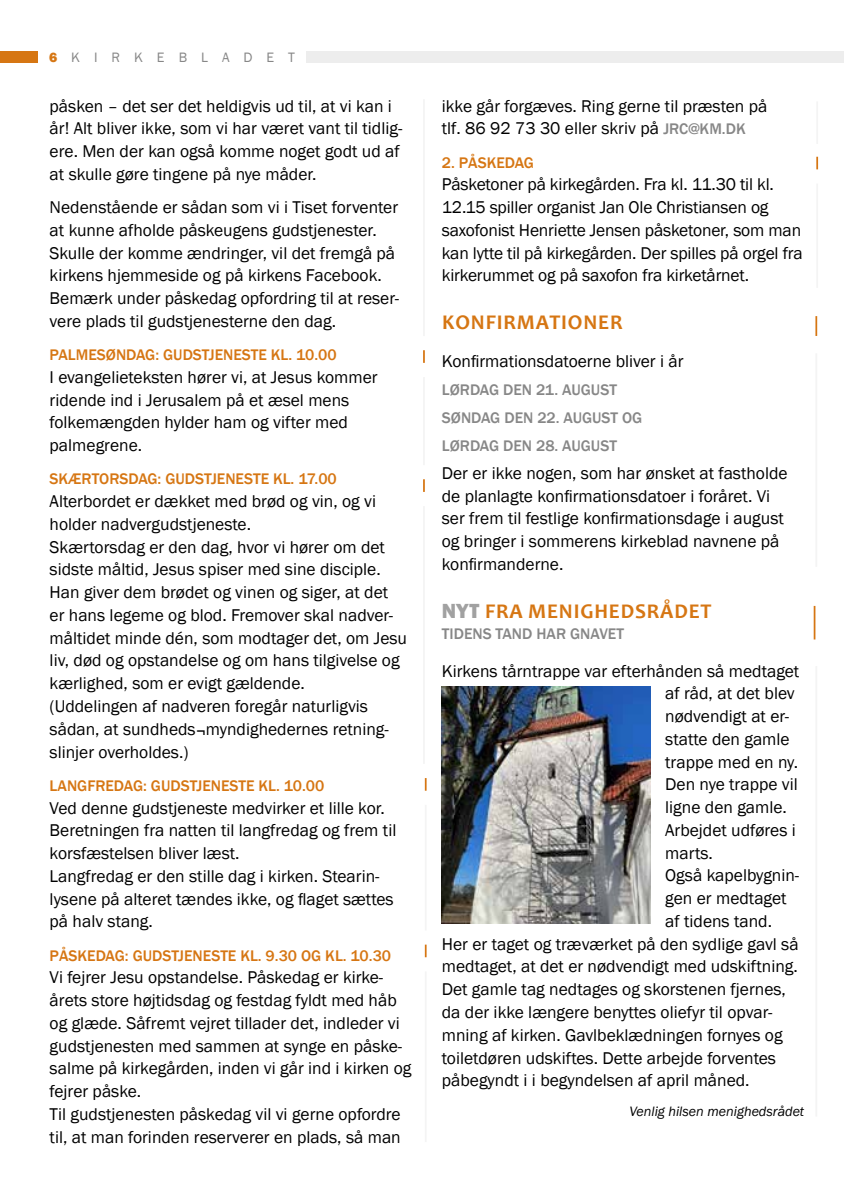
<style>
.page{position:relative;width:844px;height:1191px;background:#fff}
.page>*{position:absolute;margin:0;border:0;box-sizing:border-box;transform-origin:0 0}
.t1{font:700 21px "Candara";letter-spacing:.04em;color:#d67613}
.t2{font:17.5px/22.8px "Franklin Gothic";color:#000}
.t3{font:500 15.75px "Franklin Gothic";color:#d67613}
.t4{font:500 15.75px/28px "Franklin Gothic";color:#878787}
.t5{font:italic 14px "Franklin Gothic";color:#000}
.t6{font:14px "Franklin Gothic";letter-spacing:1em;color:#878787}
.s1{font-weight:800;color:#d67613}
.s2{font-weight:500;font-size:15.75px;color:#878787}
.s3{font-family:"Franklin Gothic";font-weight:800;color:#a1a1a1}
</style>
<div class="page">
<div style="left:306px;top:51px;width:537px;height:11px;background:#ededed"></div>
<div style="left:0;top:51px;width:38px;height:11px;background:#d67613"></div>
<hr style="left:423px;top:377px;width:1px;height:88px;background:#f4f4f4">
<hr style="left:423px;top:506px;width:1px;height:258px;background:#f4f4f4">
<hr style="left:815px;top:353px;width:2px;height:214px;background:#f4f4f4">
<hr style="left:816px;top:101px;width:1px;height:43px;background:#f4f4f4">
<hr style="left:423px;top:99px;width:1px;height:237px;background:#f4f4f4">
<hr style="left:815px;top:316px;width:2px;height:20px;background:#d67613">
<img style="left:441px;top:687px;width:209px;height:236px">
<svg style="left:423px;top:350px;width:1px;height:13px"></svg>
<svg style="left:423px;top:479px;width:1px;height:13px"></svg>
<hr style="left:424px;top:805px;width:2px;height:125px;background:#f4f4f4">
<svg style="left:424px;top:778px;width:2px;height:12px"></svg>
<hr style="left:424px;top:971px;width:2px;height:171px;background:#f4f4f4">
<svg style="left:424px;top:944px;width:2px;height:13px"></svg>
<hr style="left:816px;top:183px;width:1px;height:105px;background:#f4f4f4">
<svg style="left:816px;top:157px;width:1px;height:12px"></svg>
<hr style="left:815px;top:666px;width:2px;height:450px;background:#f4f4f4">
<hr style="left:813px;top:606px;width:2px;height:33px;background:#d67613">
<p class="t6" style="left:49px;top:49px;width:247px"><span class="s1">6</span>KIRKEBLADET</p>
<p class="t2" style="left:50px;top:95px;width:354px">påsken – det ser det heldigvis ud til, at vi kan i år! Alt bliver ikke, som vi har været vant til tidlig&shy;ere. Men der kan også komme noget godt ud af at skulle gøre tingene på nye måder.</p>
<p class="t2" style="left:50px;top:196px;width:351px">Nedenstående er sådan som vi i Tiset forventer at kunne afholde påskeugens gudstjenester.<br>Skulle der komme ændringer, vil det fremgå på kirkens hjemmeside og på kirkens Facebook.<br>Bemærk under påskedag opfordring til at reser&shy;vere plads til gudstjenesterne den dag.</p>
<p class="t3" style="left:50px;top:345px;width:288px">PALMESØNDAG: GUDSTJENESTE KL. 10.00</p>
<p class="t2" style="left:50px;top:366px;width:329px">I evangelieteksten hører vi, at Jesus kommer ridende ind i Jerusalem på et æsel mens folkemængden hylder ham og vifter med palmegrene.</p>
<p class="t3" style="left:50px;top:469px;width:288px">SKÆRTORSDAG: GUDSTJENESTE KL. 17.00</p>
<p class="t2" style="left:50px;top:490px;width:359px">Alterbordet er dækket med brød og vin, og vi holder nadvergudstjeneste.<br>Skærtorsdag er den dag, hvor vi hører om det sidste måltid, Jesus spiser med sine disciple.<br>Han giver dem brødet og vinen og siger, at det er hans legeme og blod. Fremover skal nadver&shy;måltidet minde dén, som modtager det, om Jesu liv, død og opstandelse og om hans tilgivelse og kærlighed, som er evigt gældende.<br>(Uddelingen af nadveren foregår naturligvis sådan, at sundheds¬myndighedernes retning&shy;slinjer overholdes.)</p>
<p class="t3" style="left:50px;top:775px;width:276px">LANGFREDAG: GUDSTJENESTE KL. 10.00</p>
<p class="t2" style="left:50px;top:796px;width:348px">Ved denne gudstjeneste medvirker et lille kor.<br>Beretningen fra natten til langfredag og frem til korsfæstelsen bliver læst.<br>Langfredag er den stille dag i kirken. Stearin&shy;lysene på alteret tændes ikke, og flaget sættes på halv stang.</p>
<p class="t3" style="left:50px;top:945px;width:343px">PÅSKEDAG: GUDSTJENESTE KL. 9.30 OG KL. 10.30</p>
<p class="t2" style="left:50px;top:966px;width:363px">Vi fejrer Jesu opstandelse. Påskedag er kirke&shy;årets store højtidsdag og festdag fyldt med håb og glæde. Såfremt vejret tillader det, indleder vi gudstjenesten med sammen at synge en påske&shy;salme på kirkegården, inden vi går ind i kirken og fejrer påske.<br>Til gudstjenesten påskedag vil vi gerne opfordre til, at man forinden reserverer en plads, så man</p>
<p class="t2" style="left:442px;top:95px;width:327px">ikke går forgæves. Ring gerne til præsten på tlf. 86 92 73 30 eller skriv på <span class="s2">JRC@KM.DK</span></p>
<p class="t3" style="left:441px;top:152px;width:94px">2. PÅSKEDAG</p>
<p class="t2" style="left:441px;top:173px;width:362px">Påsketoner på kirkegården. Fra kl. 11.30 til kl.<br>12.15 spiller organist Jan Ole Christiansen og saxofonist Henriette Jensen påsketoner, som man kan lytte til på kirkegården. Der spilles på orgel fra kirkerummet og på saxofon fra kirketårnet.</p>
<p class="t1" style="left:442px;top:309px;width:182px">KONFIRMATIONER</p>
<p class="t2" style="left:441px;top:350px;width:243px">Konfirmationsdatoerne bliver i år</p>
<p class="t4" style="left:441px;top:376px;width:202px">LØRDAG DEN 21. AUGUST<br>SØNDAG DEN 22. AUGUST OG<br>LØRDAG DEN 28. AUGUST</p>
<p class="t2" style="left:441px;top:462px;width:347px">Der er ikke nogen, som har ønsket at fastholde de planlagte konfirmationsdatoer i foråret. Vi ser frem til festlige konfirmationsdage i august og bringer i sommerens kirkeblad navnene på konfirmanderne.</p>
<p class="t1" style="left:441px;top:598px;width:271px"><span class="s3">NYT</span> FRA MENIGHEDSRÅDET</p>
<p class="t4" style="left:441px;top:620px;width:184px">TIDENS TAND HAR GNAVET</p>
<p class="t2" style="left:441px;top:660px;width:359px">Kirkens tårntrappe var efterhånden så medtaget</p>
<p class="t2" style="left:665px;top:682px;width:131px">af råd, at det blev</p>
<p class="t2" style="left:665px;top:705px;width:125px">nødvendigt at er-</p>
<p class="t2" style="left:665px;top:728px;width:126px">statte den gamle</p>
<p class="t2" style="left:665px;top:751px;width:134px">trappe med en ny.</p>
<p class="t2" style="left:665px;top:773px;width:134px">Den nye trappe vil</p>
<p class="t2" style="left:665px;top:796px;width:123px">ligne den gamle.</p>
<p class="t2" style="left:665px;top:819px;width:132px">Arbejdet udføres i</p>
<p class="t2" style="left:665px;top:842px;width:49px">marts.</p>
<p class="t2" style="left:665px;top:864px;width:135px">Også kapelbygnin-</p>
<p class="t2" style="left:665px;top:887px;width:123px">gen er medtaget</p>
<p class="t2" style="left:665px;top:910px;width:108px">af tidens tand.</p>
<p class="t2" style="left:441px;top:933px;width:358px">Her er taget og træværket på den sydlige gavl så</p>
<p class="t2" style="left:441px;top:955px;width:357px">medtaget, at det er nødvendigt med udskiftning.</p>
<p class="t2" style="left:441px;top:978px;width:345px">Det gamle tag nedtages og skorstenen fjernes,</p>
<p class="t2" style="left:441px;top:1001px;width:332px">da der ikke længere benyttes oliefyr til opvar-</p>
<p class="t2" style="left:441px;top:1024px;width:342px">mning af kirken. Gavlbeklædningen fornyes og</p>
<p class="t2" style="left:441px;top:1046px;width:335px">toiletdøren udskiftes. Dette arbejde forventes</p>
<p class="t2" style="left:441px;top:1069px;width:309px">påbegyndt i i begyndelsen af april måned.</p>
<p class="t5" style="left:629px;top:1103px;width:176px">Venlig hilsen menighedsrådet</p>
</div>
